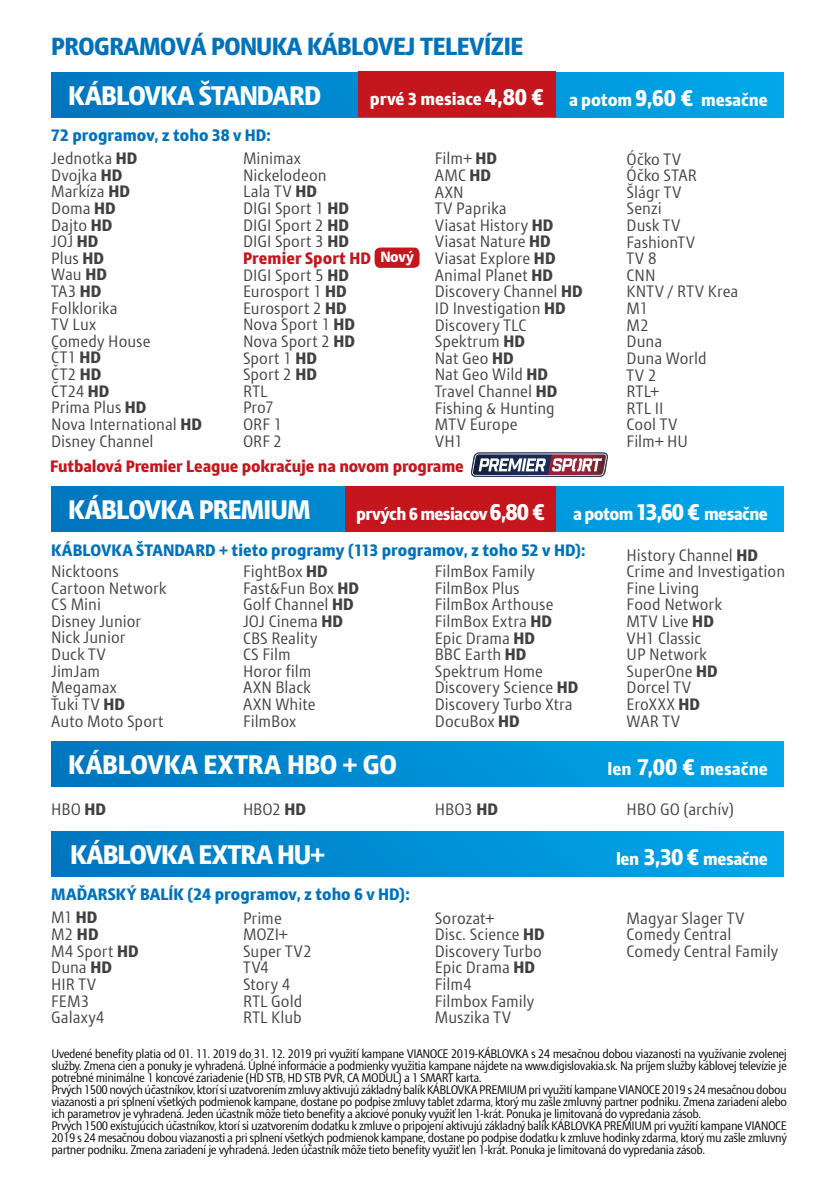
<style>
.page{position:relative;width:840px;height:1191px;background:#fff}
.page>*{position:absolute;margin:0;border:0;box-sizing:border-box;transform-origin:0 0}
.t1{font:800 26px "Modena";letter-spacing:-.03em;color:#fff}
.t2{font:800 26px "Modena";letter-spacing:-.01em;color:#fff}
.t3{font:800 24px "Modena";letter-spacing:-.02em;color:#0072bc}
.t4{font:800 16.8px "Modena";letter-spacing:-.015em;color:#fff}
.t5{font:800 16.8px "Modena";letter-spacing:-.035em;color:#fff}
.t6{font:800 16.8px "Modena";letter-spacing:.005em;color:#fff}
.t7{font:16px/16.6px "Modena";color:#414042}
.t8{font:800 16px "Modena";letter-spacing:.005em;color:#0072bc}
.t9{font:800 16px "Modena";letter-spacing:-.01em;color:#c4161c}
.t10{font:800 14.4px "Modena";color:#fff}
.t11{font:12px/12px "Modena";letter-spacing:-.04em;color:#000}
.s1{font-size:22px}
.s2{font-weight:800}
.s3{font-weight:800;color:#c4161c}
</style>
<div class="page">
<svg style="left:51px;top:72px;width:731px;height:45px;background:#008dd3"></svg>
<div style="left:358px;top:72px;width:197px;height:45px;background:#c4161c"></div>
<svg style="left:51px;top:486px;width:731px;height:46px;background:#008dd3"></svg>
<div style="left:344px;top:486px;width:211px;height:46px;background:#c4161c"></div>
<div style="left:51px;top:741px;width:731px;height:45px;background:linear-gradient(to right,#0076bf,#00a8ea)"></div>
<div style="left:51px;top:831px;width:731px;height:45px;background:linear-gradient(to right,#0076bf,#00a8ea)"></div>
<div style="left:374px;top:247px;width:45px;height:21px;background:#c4161c;border-radius:6px"></div>
<svg style="left:470px;top:452px;width:137px;height:25px"></svg>
<h2 class="t3" style="left:51px;top:31px;width:473px">PROGRAMOVÁ PONUKA KÁBLOVEJ TELEVÍZIE</h2>
<h1 class="t1" style="left:68px;top:79px;width:254px">KÁBLOVKA ŠTANDARD</h1>
<p class="t8" style="left:51px;top:126px;width:221px">72 programov, z toho 38 v HD:</p>
<p class="t4" style="left:370px;top:89px;width:399px">prvé 3 mesiace <span class="s1">4,80 €</span> a potom <span class="s1">9,60 €</span> mesačne</p>
<p class="t7" style="left:51px;top:150px;width:152px">Jednotka <span class="s2">HD<br></span>Dvojka <span class="s2">HD<br></span>Markíza <span class="s2">HD<br></span>Doma <span class="s2">HD<br></span>Dajto <span class="s2">HD<br></span>JOJ <span class="s2">HD<br></span>Plus <span class="s2">HD<br></span>Wau <span class="s2">HD<br></span>TA3 <span class="s2">HD<br></span>Folklorika<br>TV Lux<br>Comedy House<br>ČT1 <span class="s2">HD<br></span>ČT2 <span class="s2">HD<br></span>ČT24 <span class="s2">HD<br></span>Prima Plus <span class="s2">HD<br></span>Nova International <span class="s2">HD<br></span>Disney Channel</p>
<p class="t7" style="left:243px;top:150px;width:129px">Minimax<br>Nickelodeon<br>Lala TV <span class="s2">HD<br></span>DIGI Sport 1 <span class="s2">HD<br></span>DIGI Sport 2 <span class="s2">HD<br></span>DIGI Sport 3 <span class="s2">HD<br></span><span class="s3">Premier Sport HD<br></span>DIGI Sport 5 <span class="s2">HD<br></span>Eurosport 1 <span class="s2">HD<br></span>Eurosport 2 <span class="s2">HD<br></span>Nova Sport 1 <span class="s2">HD<br></span>Nova Sport 2 <span class="s2">HD<br></span>Sport 1 <span class="s2">HD<br></span>Sport 2 <span class="s2">HD<br></span>RTL<br>Pro7<br>ORF 1<br>ORF 2</p>
<p class="t7" style="left:434px;top:150px;width:149px">Film+ <span class="s2">HD<br></span>AMC <span class="s2">HD<br></span>AXN<br>TV Paprika<br>Viasat History <span class="s2">HD<br></span>Viasat Nature <span class="s2">HD<br></span>Viasat Explore <span class="s2">HD<br></span>Animal Planet <span class="s2">HD<br></span>Discovery Channel <span class="s2">HD<br></span>ID Investigation <span class="s2">HD<br></span>Discovery TLC<br>Spektrum <span class="s2">HD<br></span>Nat Geo <span class="s2">HD<br></span>Nat Geo Wild <span class="s2">HD<br></span>Travel Channel <span class="s2">HD<br></span>Fishing &amp; Hunting<br>MTV Europe<br>VH1</p>
<p class="t7" style="left:626px;top:150px;width:113px">Óčko TV<br>Óčko STAR<br>Šlágr TV<br>Senzi<br>Dusk TV<br>FashionTV<br>TV 8<br>CNN<br>KNTV / RTV Krea<br>M1<br>M2<br>Duna<br>Duna World<br>TV 2<br>RTL+<br>RTL II<br>Cool TV<br>Film+ HU</p>
<p class="t10" style="left:380px;top:248px;width:35px">Nový</p>
<p class="t9" style="left:50px;top:456px;width:415px">Futbalová Premier League pokračuje na novom programe</p>
<h1 class="t1" style="left:68px;top:493px;width:244px">KÁBLOVKA PREMIUM</h1>
<p class="t8" style="left:51px;top:540px;width:535px">KÁBLOVKA ŠTANDARD + tieto programy (113 programov, z toho 52 v HD):</p>
<p class="t5" style="left:356px;top:503px;width:190px">prvých 6 mesiacov <span class="s1">6,80 €</span></p>
<p class="t5" style="left:573px;top:503px;width:196px">a potom <span class="s1">13,60 €</span> mesačne</p>
<p class="t7" style="left:626px;top:547px;width:133px">History Channel <span class="s2">HD</span></p>
<p class="t7" style="left:51px;top:563px;width:117px">Nicktoons<br>Cartoon Network<br>CS Mini<br>Disney Junior<br>Nick Junior<br>Duck TV<br>JimJam<br>Megamax<br>Ťuki TV <span class="s2">HD<br></span>Auto Moto Sport</p>
<p class="t7" style="left:243px;top:563px;width:118px">FightBox <span class="s2">HD<br></span>Fast&amp;Fun Box <span class="s2">HD<br></span>Golf Channel <span class="s2">HD<br></span>JOJ Cinema <span class="s2">HD<br></span>CBS Reality<br>CS Film<br>Horor film<br>AXN Black<br>AXN White<br>FilmBox</p>
<p class="t7" style="left:434px;top:563px;width:145px">FilmBox Family<br>FilmBox Plus<br>FilmBox Arthouse<br>FilmBox Extra <span class="s2">HD<br></span>Epic Drama <span class="s2">HD<br></span>BBC Earth <span class="s2">HD<br></span>Spektrum Home<br>Discovery Science <span class="s2">HD<br></span>Discovery Turbo Xtra<br>DocuBox <span class="s2">HD</span></p>
<p class="t7" style="left:626px;top:563px;width:160px">Crime and Investigation<br>Fine Living<br>Food Network<br>MTV Live <span class="s2">HD<br></span>VH1 Classic<br>UP Network<br>SuperOne <span class="s2">HD<br></span>Dorcel TV<br>EroXXX <span class="s2">HD<br></span>WAR TV</p>
<h1 class="t2" style="left:68px;top:748px;width:330px">KÁBLOVKA EXTRA HBO + GO</h1>
<p class="t6" style="left:607px;top:758px;width:162px">len <span class="s1">7,00 €</span> mesačne</p>
<p class="t7" style="left:51px;top:801px;width:56px">HBO <span class="s2">HD</span></p>
<p class="t7" style="left:243px;top:801px;width:64px">HBO2 <span class="s2">HD</span></p>
<p class="t7" style="left:434px;top:801px;width:65px">HBO3 <span class="s2">HD</span></p>
<p class="t7" style="left:626px;top:801px;width:109px">HBO GO (archív)</p>
<h1 class="t1" style="left:70px;top:838px;width:256px">KÁBLOVKA EXTRA HU+</h1>
<p class="t8" style="left:51px;top:884px;width:360px">MAĎARSKÝ BALÍK (24 programov, z toho 6 v HD):</p>
<p class="t4" style="left:615px;top:848px;width:153px">len <span class="s1">3,30 €</span> mesačne</p>
<p class="t7" style="left:51px;top:909px;width:89px">M1 <span class="s2">HD<br></span>M2 <span class="s2">HD<br></span>M4 Sport <span class="s2">HD<br></span>Duna <span class="s2">HD<br></span>HIR TV<br>FEM3<br>Galaxy4</p>
<p class="t7" style="left:243px;top:909px;width:70px">Prime<br>MOZI+<br>Super TV2<br>TV4<br>Story 4<br>RTL Gold<br>RTL Klub</p>
<p class="t7" style="left:434px;top:909px;width:111px">Sorozat+<br>Disc. Science <span class="s2">HD<br></span>Discovery Turbo<br>Epic Drama <span class="s2">HD<br></span>Film4<br>Filmbox Family<br>Muszika TV</p>
<p class="t7" style="left:626px;top:909px;width:153px">Magyar Slager TV<br>Comedy Central<br>Comedy Central Family</p>
<p class="t11" style="left:51px;top:1047px;width:736px">Uvedené benefity platia od 01. 11. 2019 do 31. 12. 2019 pri využití kampane VIANOCE 2019-KÁBLOVKA s 24 mesačnou dobou viazanosti na využívanie zvolenej služby. Zmena cien a ponuky je vyhradená. Úplné informácie a podmienky využitia kampane nájdete na www.digislovakia.sk. Na príjem služby káblovej televízie je potrebné minimálne 1 koncové zariadenie (HD STB, HD STB PVR, CA MODUL) a 1 SMART karta.<br>Prvých 1500 nových účastníkov, ktorí si uzatvorením zmluvy aktivujú základný balík KÁBLOVKA PREMIUM pri využití kampane VIANOCE 2019 s 24 mesačnou dobou viazanosti a pri splnení všetkých podmienok kampane, dostane po podpise zmluvy tablet zdarma, ktorý mu zašle zmluvný partner podniku. Zmena zariadení alebo ich parametrov je vyhradená. Jeden účastník môže tieto benefity a akciové ponuky využiť len 1-krát. Ponuka je limitovaná do vypredania zásob.<br>Prvých 1500 existujúcich účastníkov, ktorí si uzatvorením dodatku k zmluve o pripojení aktivujú základný balík KÁBLOVKA PREMIUM pri využití kampane VIANOCE 2019 s 24 mesačnou dobou viazanosti a pri splnení všetkých podmienok kampane, dostane po podpise dodatku k zmluve hodinky zdarma, ktorý mu zašle zmluvný partner podniku. Zmena zariadení je vyhradená. Jeden účastník môže tieto benefity využiť len 1-krát. Ponuka je limitovaná do vypredania zásob.</p>
</div>
